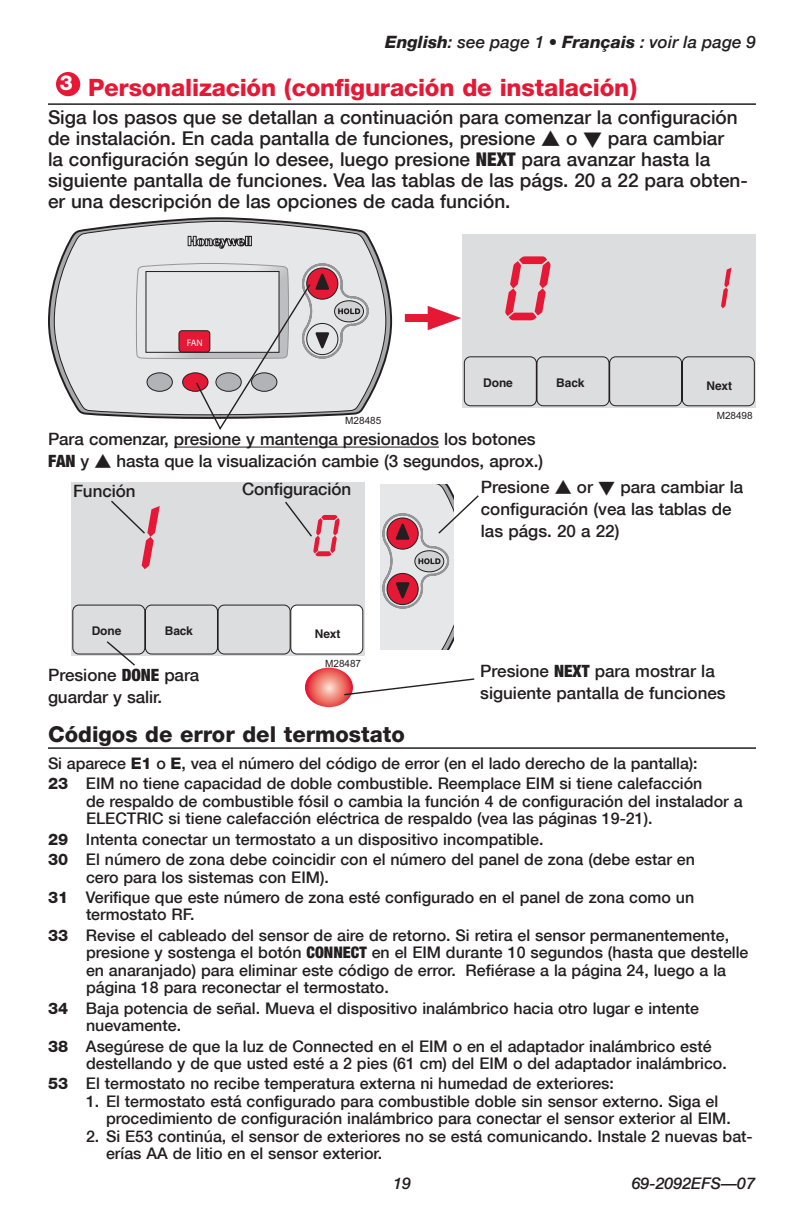
<style>
.page{position:relative;width:792px;height:1224px;background:#fff}
.page>*{position:absolute;margin:0;border:0;box-sizing:border-box;transform-origin:0 0}
.t1{font:96px "LCD Hwell";color:#e51836}
.t2{font:62px "LCD Hwell";color:#e51836;scale:.9 1}
.Red_Bar_Header{font:800 24px "Helvetica Neue";letter-spacing:-.01em;color:#e51836}
.Subhead{font:800 22px "Helvetica Neue";color:#231f20}
.t3{font:800 20.6px "Helvetica Neue";color:#fff}
.Text_Sans{font:500 19px/21px "Helvetica Neue";color:#231f20}
.Captions{font:500 17px/22px "Helvetica Neue";letter-spacing:-.005em;color:#231f20}
.Text_Sans-2{font:500 17px/22px "Helvetica Neue";color:#231f20}
.Right_Running_Head{font:italic 500 17px "Helvetica Neue";letter-spacing:.005em;color:#231f20}
.Text_Sans-3{font:500 16px/17.6px "Helvetica Neue";color:#231f20}
.Captions-2{font:500 16px "Helvetica Neue";letter-spacing:-.005em;color:#231f20}
.t4{font:italic 500 16px "Helvetica Neue";color:#231f20}
.t5{font:700 12px "Helvetica";letter-spacing:-.005em;color:#231f20}
.t6{font:10px "Arial";letter-spacing:-.005em;color:#231f20}
.t7{font:9.6px "Myriad";color:#fff}
.s1{font-weight:800}
.s2{font-weight:900;font-stretch:condensed}
</style>
<div class="page">
<hr style="left:48px;top:103px;width:708px;height:2px;background:#231f20">
<div style="left:56px;top:72px;width:24px;height:24px;background:#e51836;border-radius:50%"></div>
<hr style="left:48px;top:747px;width:708px;height:2px;background:#231f20">
<svg style="left:48px;top:217px;width:344px;height:201px"></svg>
<svg style="left:54px;top:221px;width:333px;height:195px;background:#dbdbdd"></svg>
<svg style="left:188px;top:236px;width:64px;height:13px"></svg>
<hr style="left:174px;top:447px;width:265px;height:1px;background:#231f20">
<div style="left:405px;top:314px;width:37px;height:8px;background:#e51836"></div>
<svg style="left:428px;top:306px;width:33px;height:24px"></svg>
<div style="left:463px;top:234px;width:293px;height:174px;background:#dcdddf"></div>
<svg style="left:464px;top:356px;width:291px;height:51px"></svg>
<svg style="left:136px;top:263px;width:233px;height:167px;background:#d5ced1"></svg>
<div style="left:71px;top:482px;width:293px;height:174px;background:#dcdddf"></div>
<div style="left:291px;top:605px;width:72px;height:49px;background:#fff;border-radius:6px"></div>
<div style="left:290px;top:605px;width:73px;height:49px;border:1px solid #231f20;border-radius:6px"></div>
<svg style="left:111px;top:500px;width:34px;height:34px"></svg>
<svg style="left:72px;top:604px;width:219px;height:62px"></svg>
<svg style="left:285px;top:501px;width:27px;height:36px"></svg>
<svg style="left:380px;top:485px;width:99px;height:165px"></svg>
<svg style="left:305px;top:668px;width:170px;height:39px"></svg>
<p class="Right_Running_Head" style="left:385px;top:32px;width:372px"><span class="s1">English</span>: see page 1 • <span class="s1">Français</span> : voir la page 9</p>
<p class="t3" style="left:60px;top:70px;width:15px">3</p>
<p class="Red_Bar_Header" style="left:88px;top:73px;width:551px">Personalización (configuración de instalación)</p>
<p class="Text_Sans" style="left:48px;top:106px;width:701px">Siga los pasos que se detallan a continuación para comenzar la configuración de instalación. En cada pantalla de funciones, presione ▲ o ▼ para cambiar<br>la configuración según lo desee, luego presione <span class="s2">NEXT</span> para avanzar hasta la siguiente pantalla de funciones. Vea las tablas de las págs. 20 a 22 para obten&shy;er una descripción de las opciones de cada función.</p>
<p class="t7" style="left:187px;top:338px;width:17px">FAN</p>
<p class="t1" style="left:499px;top:242px;width:49px">0</p>
<p class="t2" style="left:713px;top:257px;width:18px">1</p>
<p class="t5" style="left:483px;top:375px;width:31px">Done</p>
<p class="t5" style="left:556px;top:376px;width:30px">Back</p>
<p class="t5" style="left:706px;top:378px;width:27px">Next</p>
<p class="t6" style="left:345px;top:414px;width:38px">M28485</p>
<p class="Captions" style="left:48px;top:428px;width:497px">Para comenzar, presione y mantenga presionados los botones<br><span class="s2">FAN</span> y ▲ hasta que la visualización cambie (3 segundos, aprox.)</p>
<p class="t6" style="left:717px;top:409px;width:37px">M28498</p>
<p class="Captions" style="left:73px;top:480px;width:64px">Función</p>
<p class="Captions" style="left:242px;top:478px;width:111px">Configuración</p>
<p class="t1" style="left:128px;top:490px;width:28px">1</p>
<p class="t2" style="left:310px;top:505px;width:32px">0</p>
<p class="t5" style="left:92px;top:623px;width:31px">Done</p>
<p class="t5" style="left:165px;top:624px;width:30px">Back</p>
<p class="t5" style="left:315px;top:626px;width:27px">Next</p>
<p class="Captions" style="left:48px;top:664px;width:153px">Presione <span class="s2">DONE</span> para guardar y salir.</p>
<p class="t6" style="left:325px;top:657px;width:37px">M28487</p>
<p class="Subhead" style="left:48px;top:721px;width:358px">Códigos de error del termostato</p>
<p class="Text_Sans-2" style="left:481px;top:476px;width:264px">Presione ▲ or ▼ para cambiar la configuración (vea las tablas de las págs. 20 a 22)</p>
<p class="Text_Sans-2" style="left:480px;top:659px;width:247px">Presione <span class="s2">NEXT</span> para mostrar la siguiente pantalla de funciones</p>
<p class="Captions-2" style="left:48px;top:754px;width:651px">Si aparece <span class="s1">E1</span> o <span class="s1">E</span>, vea el número del código de error (en el lado derecho de la pantalla):</p>
<p class="Text_Sans-3" style="left:86px;top:775px;width:658px;text-indent:-38px"><span class="s1">23</span> EIM no tiene capacidad de doble combustible. Reemplace EIM si tiene calefacción<br>de respaldo de combustible fósil o cambia la función 4 de configuración del instalador a<br>ELECTRIC si tiene calefacción eléctrica de respaldo (vea las páginas 19-21).</p>
<p class="Text_Sans-3" style="left:48px;top:830px;width:497px"><span class="s1">29</span> Intenta conectar un termostato a un dispositivo incompatible.</p>
<p class="Text_Sans-3" style="left:86px;top:850px;width:611px;text-indent:-38px"><span class="s1">30</span> El número de zona debe coincidir con el número del panel de zona (debe estar en cero para los sistemas con EIM).</p>
<p class="Text_Sans-3" style="left:86px;top:888px;width:610px;text-indent:-38px"><span class="s1">31</span> Verifique que este número de zona esté configurado en el panel de zona como un termostato RF.</p>
<p class="Text_Sans-3" style="left:86px;top:926px;width:664px;text-indent:-38px"><span class="s1">33</span> Revise el cableado del sensor de aire de retorno. Si retira el sensor permanentemente, presione y sostenga el botón <span class="s2">CONNECT</span> en el EIM durante 10 segundos (hasta que destelle en anaranjado) para eliminar este código de error. Refiérase a la página 24, luego a la página 18 para reconectar el termostato.</p>
<p class="Text_Sans-3" style="left:86px;top:999px;width:615px;text-indent:-38px"><span class="s1">34</span> Baja potencia de señal. Mueva el dispositivo inalámbrico hacia otro lugar e intente nuevamente.</p>
<p class="Text_Sans-3" style="left:86px;top:1037px;width:642px;text-indent:-38px"><span class="s1">38</span> Asegúrese de que la luz de Connected en el EIM o en el adaptador inalámbrico esté destellando y de que usted esté a 2 pies (61 cm) del EIM o del adaptador inalámbrico.</p>
<p class="Text_Sans-3" style="left:48px;top:1075px;width:568px"><span class="s1">53</span> El termostato no recibe temperatura externa ni humedad de exteriores:</p>
<p class="Text_Sans-3" style="left:106px;top:1092px;width:626px;text-indent:-20px">1. El termostato está configurado para combustible doble sin sensor externo. Siga el procedimiento de configuración inalámbrico para conectar el sensor exterior al EIM.</p>
<p class="Text_Sans-3" style="left:106px;top:1127px;width:648px;text-indent:-20px">2. Si E53 continúa, el sensor de exteriores no se está comunicando. Instale 2 nuevas bat&shy;erías AA de litio en el sensor exterior.</p>
<p class="t4" style="left:393px;top:1174px;width:19px">19</p>
<p class="t4" style="left:632px;top:1174px;width:125px">69-2092EFS—07</p>
</div>
